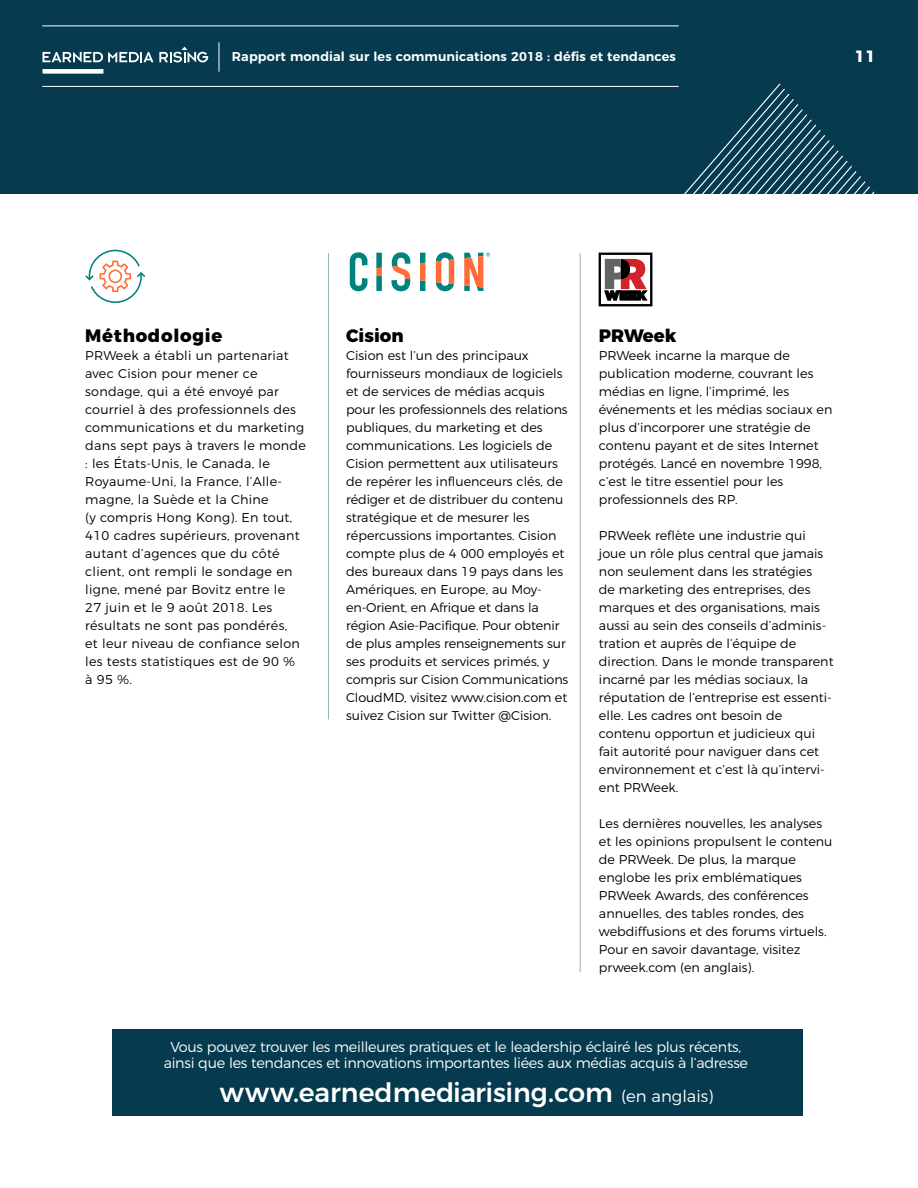
<style>
.page{position:relative;width:918px;height:1188px;background:#fff}
.page>*{position:absolute;margin:0;border:0;box-sizing:border-box;transform-origin:0 0}
.t1{font:500 26.7px "Montserrat";color:#fff}
.t2{font:800 18px "Montserrat";letter-spacing:.04em;color:#000}
.t3{font:700 16.35px "Montserrat";color:#fff}
.t4{font:300 14.4px/15.9px "Montserrat";letter-spacing:-.02em;color:#fff;text-align:center}
.t5{font:300 12.75px/18px "Montserrat";color:#000}
.t6{font:300 12.75px/18px "Montserrat";letter-spacing:.02em;color:#000}
.t7{font:600 12.75px "Montserrat";letter-spacing:.01em;color:#fff}
.s1{font-weight:300;font-size:16.5px}
</style>
<div class="page">
<div style="left:112px;top:1029px;width:691px;height:87px;background:#053a4f"></div>
<div style="left:0;top:0;width:918px;height:195px;background:#053a4f"></div>
<svg style="left:679px;top:167px;width:28px;height:28px"></svg>
<svg style="left:707px;top:83px;width:211px;height:112px"></svg>
<svg style="left:43px;top:52px;width:110px;height:10px"></svg>
<svg style="left:159px;top:47px;width:49px;height:15px"></svg>
<hr style="left:219px;top:42px;width:1px;height:30px;background:#fff">
<div style="left:43px;top:69px;width:60px;height:5px;background:#fff"></div>
<hr style="left:42px;top:26px;width:637px;height:1px;background:#fff">
<hr style="left:42px;top:86px;width:637px;height:1px;background:#fff">
<svg style="left:376px;top:253px;width:6px;height:38px"></svg>
<svg style="left:392px;top:252px;width:18px;height:39px"></svg>
<svg style="left:420px;top:253px;width:5px;height:38px"></svg>
<svg style="left:436px;top:252px;width:18px;height:39px"></svg>
<svg style="left:350px;top:252px;width:18px;height:39px"></svg>
<svg style="left:464px;top:253px;width:26px;height:38px"></svg>
<svg style="left:604px;top:258px;width:44px;height:43px"></svg>
<div style="left:599px;top:253px;width:53px;height:53px;border:2px solid #000"></div>
<svg style="left:605px;top:259px;width:42px;height:41px"></svg>
<svg style="left:85px;top:250px;width:60px;height:53px"></svg>
<hr style="left:328px;top:253px;width:1px;height:466px;background:#9bb0b9">
<hr style="left:580px;top:253px;width:1px;height:719px;background:#9bb0b9">
<p class="t3" style="left:865px;top:32px;width:12px">2</p>
<p class="t3" style="left:865px;top:42px;width:12px">0</p>
<p class="t7" style="left:232px;top:46px;width:445px">Rapport mondial sur les communications 2018 : défis et tendances</p>
<p class="t3" style="left:855px;top:42px;width:22px">11</p>
<h2 class="t2" style="left:85px;top:321px;width:139px">Méthodologie</h2>
<p class="t6" style="left:85px;top:345px;width:222px">PRWeek a établi un partenariat avec Cision pour mener ce sondage, qui a été envoyé par courriel à des professionnels des communications et du marketing dans sept pays à travers le monde : les États-Unis, le Canada, le<br>Royaume-Uni, la France, l’Alle&shy;magne, la Suède et la Chine<br>(y compris Hong Kong). En tout,<br>410 cadres supérieurs, provenant autant d’agences que du côté client, ont rempli le sondage en ligne, mené par Bovitz entre le<br>27 juin et le 9 août 2018. Les résultats ne sont pas pondérés,<br>et leur niveau de confiance selon les tests statistiques est de 90 %<br>à 95 %.</p>
<h2 class="t2" style="left:346px;top:321px;width:59px">Cision</h2>
<p class="t5" style="left:346px;top:345px;width:224px">Cision est l’un des principaux fournisseurs mondiaux de logiciels et de services de médias acquis pour les professionnels des relations publiques, du marketing et des communications. Les logiciels de Cision permettent aux utilisateurs de repérer les influenceurs clés, de rédiger et de distribuer du contenu stratégique et de mesurer les répercussions importantes. Cision compte plus de 4 000 employés et des bureaux dans 19 pays dans les Amériques, en Europe, au Moy&shy;en-Orient, en Afrique et dans la région Asie-Pacifique. Pour obtenir de plus amples renseignements sur ses produits et services primés, y compris sur Cision Communications CloudMD, visitez www.cision.com et suivez Cision sur Twitter @Cision.</p>
<h2 class="t2" style="left:599px;top:321px;width:79px">PRWeek</h2>
<p class="t5" style="left:599px;top:345px;width:235px">PRWeek incarne la marque de publication moderne, couvrant les médias en ligne, l’imprimé, les événements et les médias sociaux en plus d’incorporer une stratégie de contenu payant et de sites Internet protégés. Lancé en novembre 1998, c’est le titre essentiel pour les professionnels des RP.</p>
<p class="t5" style="left:599px;top:525px;width:236px">PRWeek reflète une industrie qui joue un rôle plus central que jamais non seulement dans les stratégies<br>de marketing des entreprises, des marques et des organisations, mais aussi au sein des conseils d’adminis&shy;tration et auprès de l’équipe de direction. Dans le monde transparent incarné par les médias sociaux, la réputation de l’entreprise est essenti&shy;elle. Les cadres ont besoin de contenu opportun et judicieux qui fait autorité pour naviguer dans cet environnement et c’est là qu’intervi&shy;ent PRWeek.</p>
<p class="t5" style="left:599px;top:813px;width:235px">Les dernières nouvelles, les analyses et les opinions propulsent le contenu de PRWeek. De plus, la marque englobe les prix emblématiques PRWeek Awards, des conférences annuelles, des tables rondes, des webdiffusions et des forums virtuels.<br>Pour en savoir davantage, visitez prweek.com (en anglais).</p>
<p class="t4" style="left:164px;top:1037px;width:586px">Vous pouvez trouver les meilleures pratiques et le leadership éclairé les plus récents, ainsi que les tendances et innovations importantes liées aux médias acquis à l’adresse</p>
<h1 class="t1" style="left:220px;top:1071px;width:495px">www.earnedmediarising.com <span class="s1">(en anglais)</span></h1>
</div>
